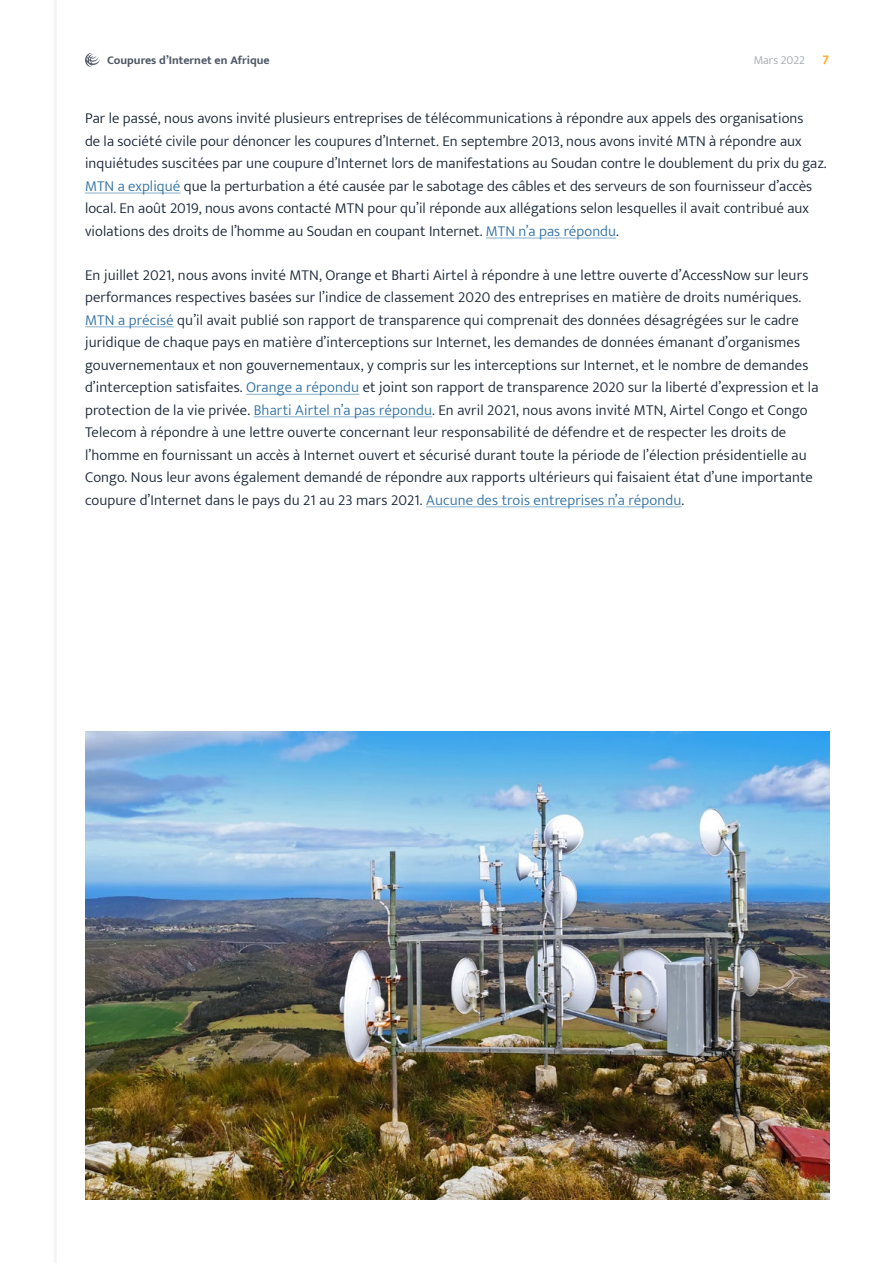
<style>
.page{position:relative;width:893px;height:1263px;background:#fff}
.page>*{position:absolute;margin:0;border:0;box-sizing:border-box;transform-origin:0 0}
.Body{font:300 15px/22.5px "Mukta";letter-spacing:.01em;color:#152234}
.t1{font:700 13.5px "Mukta";color:#ffaa23}
.t2{font:700 12px "Mukta";color:#505967}
.t3{font:300 12px "Mukta";color:#a1a7ae}
.s1{color:#2e6fa1}
</style>
<div class="page">
<hr style="left:54px;top:0;width:3px;height:1263px;background:#f3f4f5">
<svg style="left:85px;top:53px;width:15px;height:14px"></svg>
<hr style="left:85px;top:192px;width:95px;height:2px;background:#96b7d0">
<hr style="left:486px;top:237px;width:130px;height:2px;background:#96b7d0">
<hr style="left:85px;top:326px;width:89px;height:1px;background:#96b7d0">
<hr style="left:246px;top:394px;width:113px;height:1px;background:#96b7d0">
<hr style="left:254px;top:416px;width:178px;height:1px;background:#96b7d0">
<hr style="left:426px;top:506px;width:255px;height:1px;background:#96b7d0">
<img style="left:85px;top:731px;width:744px;height:468px">
<p class="t2" style="left:107px;top:53px;width:164px">Coupures d’Internet en Afrique</p>
<p class="t3" style="left:754px;top:53px;width:53px">Mars 2022</p>
<p class="t1" style="left:822px;top:51px;width:8px">7</p>
<p class="Body" style="left:85px;top:107px;width:743px">Par le passé, nous avons invité plusieurs entreprises de télécommunications à répondre aux appels des organisations<br>de la société civile pour dénoncer les coupures d’Internet. En septembre 2013, nous avons invité MTN à répondre aux inquiétudes suscitées par une coupure d’Internet lors de manifestations au Soudan contre le doublement du prix du gaz.<br><span class="s1">MTN a expliqué</span> que la perturbation a été causée par le sabotage des câbles et des serveurs de son fournisseur d’accès local. En août 2019, nous avons contacté MTN pour qu’il réponde aux allégations selon lesquelles il avait contribué aux violations des droits de l’homme au Soudan en coupant Internet. <span class="s1">MTN n’a pas répondu</span>.</p>
<p class="Body" style="left:85px;top:263px;width:735px">En juillet 2021, nous avons invité MTN, Orange et Bharti Airtel à répondre à une lettre ouverte d’AccessNow sur leurs performances respectives basées sur l’indice de classement 2020 des entreprises en matière de droits numériques.<br><span class="s1">MTN a précisé</span> qu’il avait publié son rapport de transparence qui comprenait des données désagrégées sur le cadre juridique de chaque pays en matière d’interceptions sur Internet, les demandes de données émanant d’organismes gouvernementaux et non gouvernementaux, y compris sur les interceptions sur Internet, et le nombre de demandes d’interception satisfaites. <span class="s1">Orange a répondu</span> et joint son rapport de transparence 2020 sur la liberté d’expression et la protection de la vie privée. <span class="s1">Bharti Airtel n’a pas répondu</span>. En avril 2021, nous avons invité MTN, Airtel Congo et Congo Telecom à répondre à une lettre ouverte concernant leur responsabilité de défendre et de respecter les droits de l’homme en fournissant un accès à Internet ouvert et sécurisé durant toute la période de l’élection présidentielle au Congo. Nous leur avons également demandé de répondre aux rapports ultérieurs qui faisaient état d’une importante coupure d’Internet dans le pays du 21 au 23 mars 2021. <span class="s1">Aucune des trois entreprises n’a répondu</span>.</p>
</div>
